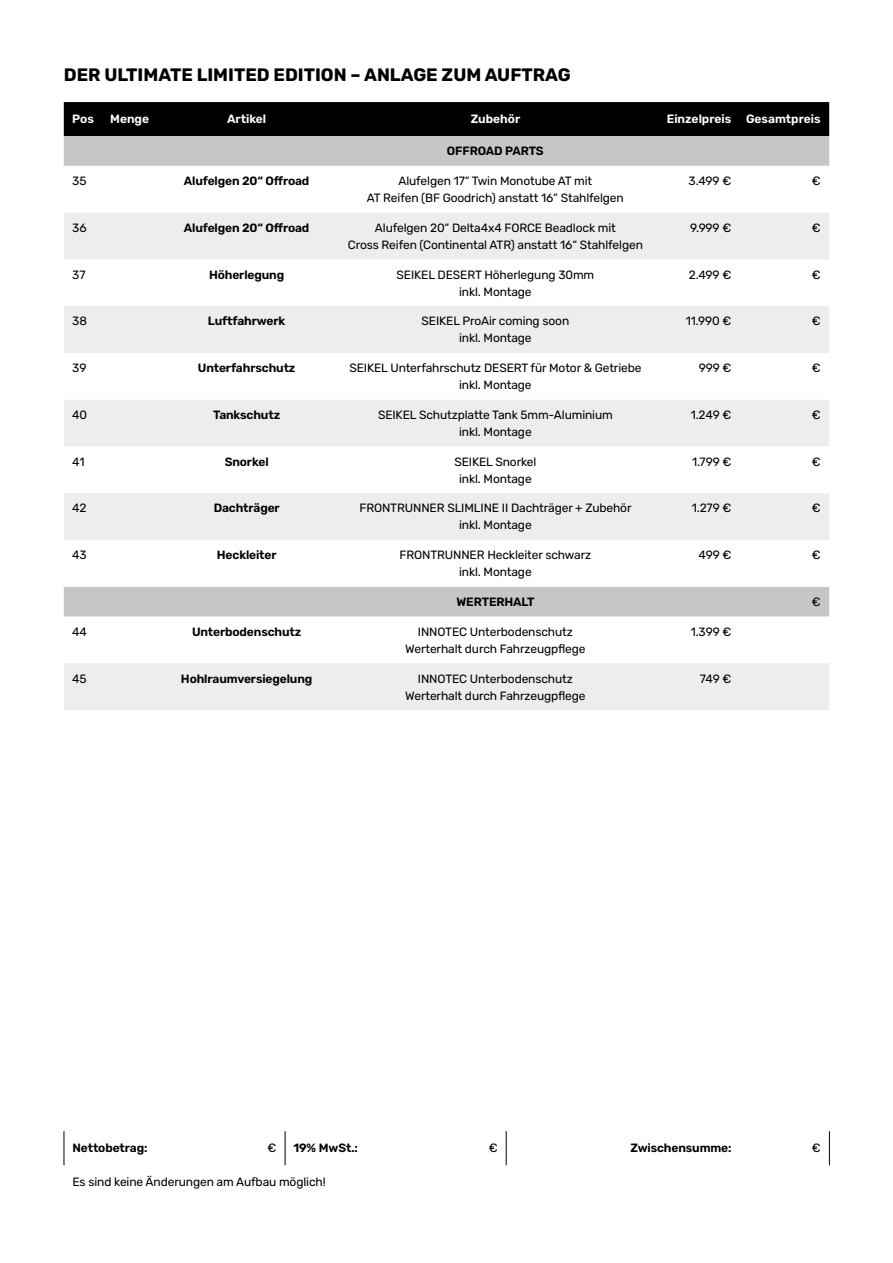
<style>
.page{position:relative;width:893px;height:1263px;background:#fff}
.page>*{position:absolute;margin:0;border:0;box-sizing:border-box;transform-origin:0 0}
.t1{font:700 18px "Rubik";color:#000}
.t2{font:12px/17px "Rubik";letter-spacing:-.01em;color:#000;text-align:center}
.t3{font:600 12px "Rubik";letter-spacing:-.01em;color:#000}
.t4{font:600 12px "Rubik";color:#fff}
</style>
<div class="page">
<div style="left:64px;top:102px;width:765px;height:34px;background:#000"></div>
<div style="left:64px;top:136px;width:765px;height:30px;background:#c6c6c6"></div>
<svg style="left:64px;top:213px;width:765px;height:497px;fill:#ededed"></svg>
<hr style="left:64px;top:1131px;width:1px;height:34px;background:#000">
<hr style="left:285px;top:1131px;width:1px;height:34px;background:#000">
<hr style="left:506px;top:1131px;width:1px;height:34px;background:#000">
<hr style="left:829px;top:1131px;width:1px;height:34px;background:#000">
<h1 class="t1" style="left:64px;top:64px;width:508px">DER ULTIMATE LIMITED EDITION – ANLAGE ZUM AUFTRAG</h1>
<p class="t4" style="left:72px;top:112px;width:23px">Pos</p>
<p class="t4" style="left:110px;top:112px;width:40px">Menge</p>
<p class="t4" style="left:227px;top:112px;width:41px">Artikel</p>
<p class="t4" style="left:471px;top:112px;width:51px">Zubehör</p>
<p class="t4" style="left:667px;top:112px;width:155px">Einzelpreis Gesamtpreis</p>
<p class="t3" style="left:447px;top:144px;width:98px">OFFROAD PARTS</p>
<p class="t2" style="left:72px;top:173px;width:16px">35</p>
<p class="t3" style="left:184px;top:174px;width:127px">Alufelgen 20“ Offroad</p>
<p class="t2" style="left:367px;top:173px;width:258px">Alufelgen 17“ Twin Monotube AT mit<br>AT Reifen (BF Goodrich) anstatt 16“ Stahlfelgen</p>
<p class="t2" style="left:689px;top:173px;width:44px">3.499 €</p>
<p class="t2" style="left:812px;top:173px;width:10px">€</p>
<p class="t2" style="left:72px;top:219px;width:16px">36</p>
<p class="t3" style="left:184px;top:221px;width:127px">Alufelgen 20“ Offroad</p>
<p class="t2" style="left:348px;top:219px;width:297px">Alufelgen 20“ Delta4x4 FORCE Beadlock mit<br>Cross Reifen (Continental ATR) anstatt 16“ Stahlfelgen</p>
<p class="t2" style="left:690px;top:219px;width:43px">9.999 €</p>
<p class="t2" style="left:812px;top:219px;width:10px">€</p>
<p class="t2" style="left:72px;top:266px;width:15px">37</p>
<p class="t3" style="left:209px;top:267px;width:77px">Höherlegung</p>
<p class="t2" style="left:397px;top:266px;width:199px">SEIKEL DESERT Höherlegung 30mm inkl. Montage</p>
<p class="t2" style="left:689px;top:266px;width:44px">2.499 €</p>
<p class="t2" style="left:812px;top:266px;width:10px">€</p>
<p class="t2" style="left:72px;top:313px;width:16px">38</p>
<p class="t3" style="left:208px;top:314px;width:79px">Luftfahrwerk</p>
<p class="t2" style="left:421px;top:313px;width:149px">SEIKEL ProAir coming soon inkl. Montage</p>
<p class="t2" style="left:686px;top:313px;width:47px">11.990 €</p>
<p class="t2" style="left:812px;top:313px;width:10px">€</p>
<p class="t2" style="left:72px;top:360px;width:16px">39</p>
<p class="t3" style="left:198px;top:361px;width:99px">Unterfahrschutz</p>
<p class="t2" style="left:349px;top:360px;width:294px">SEIKEL Unterfahrschutz DESERT für Motor &amp; Getriebe inkl. Montage</p>
<p class="t2" style="left:699px;top:360px;width:34px">999 €</p>
<p class="t2" style="left:812px;top:360px;width:10px">€</p>
<p class="t2" style="left:72px;top:407px;width:16px">40</p>
<p class="t3" style="left:213px;top:408px;width:69px">Tankschutz</p>
<p class="t2" style="left:378px;top:407px;width:236px">SEIKEL Schutzplatte Tank 5mm-Aluminium inkl. Montage</p>
<p class="t2" style="left:691px;top:407px;width:42px">1.249 €</p>
<p class="t2" style="left:812px;top:407px;width:10px">€</p>
<p class="t2" style="left:72px;top:453px;width:14px">41</p>
<p class="t3" style="left:225px;top:454px;width:45px">Snorkel</p>
<p class="t2" style="left:454px;top:453px;width:84px">SEIKEL Snorkel inkl. Montage</p>
<p class="t2" style="left:692px;top:453px;width:41px">1.799 €</p>
<p class="t2" style="left:812px;top:453px;width:10px">€</p>
<p class="t2" style="left:72px;top:500px;width:16px">42</p>
<p class="t3" style="left:214px;top:501px;width:68px">Dachträger</p>
<p class="t2" style="left:359px;top:500px;width:274px">FRONTRUNNER SLIMLINE II Dachträger + Zubehör inkl. Montage</p>
<p class="t2" style="left:692px;top:500px;width:41px">1.279 €</p>
<p class="t2" style="left:812px;top:500px;width:10px">€</p>
<p class="t2" style="left:72px;top:547px;width:16px">43</p>
<p class="t3" style="left:217px;top:548px;width:61px">Heckleiter</p>
<p class="t2" style="left:399px;top:547px;width:193px">FRONTRUNNER Heckleiter schwarz inkl. Montage</p>
<p class="t2" style="left:698px;top:547px;width:34px">499 €</p>
<p class="t2" style="left:812px;top:547px;width:10px">€</p>
<p class="t3" style="left:456px;top:595px;width:80px">WERTERHALT</p>
<p class="t2" style="left:812px;top:594px;width:10px">€</p>
<p class="t2" style="left:72px;top:623px;width:16px">44</p>
<p class="t3" style="left:192px;top:625px;width:111px">Unterbodenschutz</p>
<p class="t2" style="left:405px;top:623px;width:182px">INNOTEC Unterbodenschutz<br>Werterhalt durch Fahrzeugpflege</p>
<p class="t2" style="left:691px;top:623px;width:42px">1.399 €</p>
<p class="t2" style="left:72px;top:670px;width:16px">45</p>
<p class="t3" style="left:181px;top:671px;width:133px">Hohlraumversiegelung</p>
<p class="t2" style="left:405px;top:670px;width:182px">INNOTEC Unterbodenschutz<br>Werterhalt durch Fahrzeugpflege</p>
<p class="t2" style="left:700px;top:670px;width:33px">749 €</p>
<p class="t3" style="left:72px;top:1141px;width:76px">Nettobetrag:</p>
<p class="t2" style="left:268px;top:1140px;width:10px">€</p>
<p class="t3" style="left:294px;top:1141px;width:66px">19% MwSt.:</p>
<p class="t2" style="left:489px;top:1140px;width:10px">€</p>
<p class="t3" style="left:630px;top:1141px;width:103px">Zwischensumme:</p>
<p class="t2" style="left:812px;top:1140px;width:10px">€</p>
<p class="t2" style="left:72px;top:1174px;width:255px">Es sind keine Änderungen am Aufbau möglich!</p>
</div>
